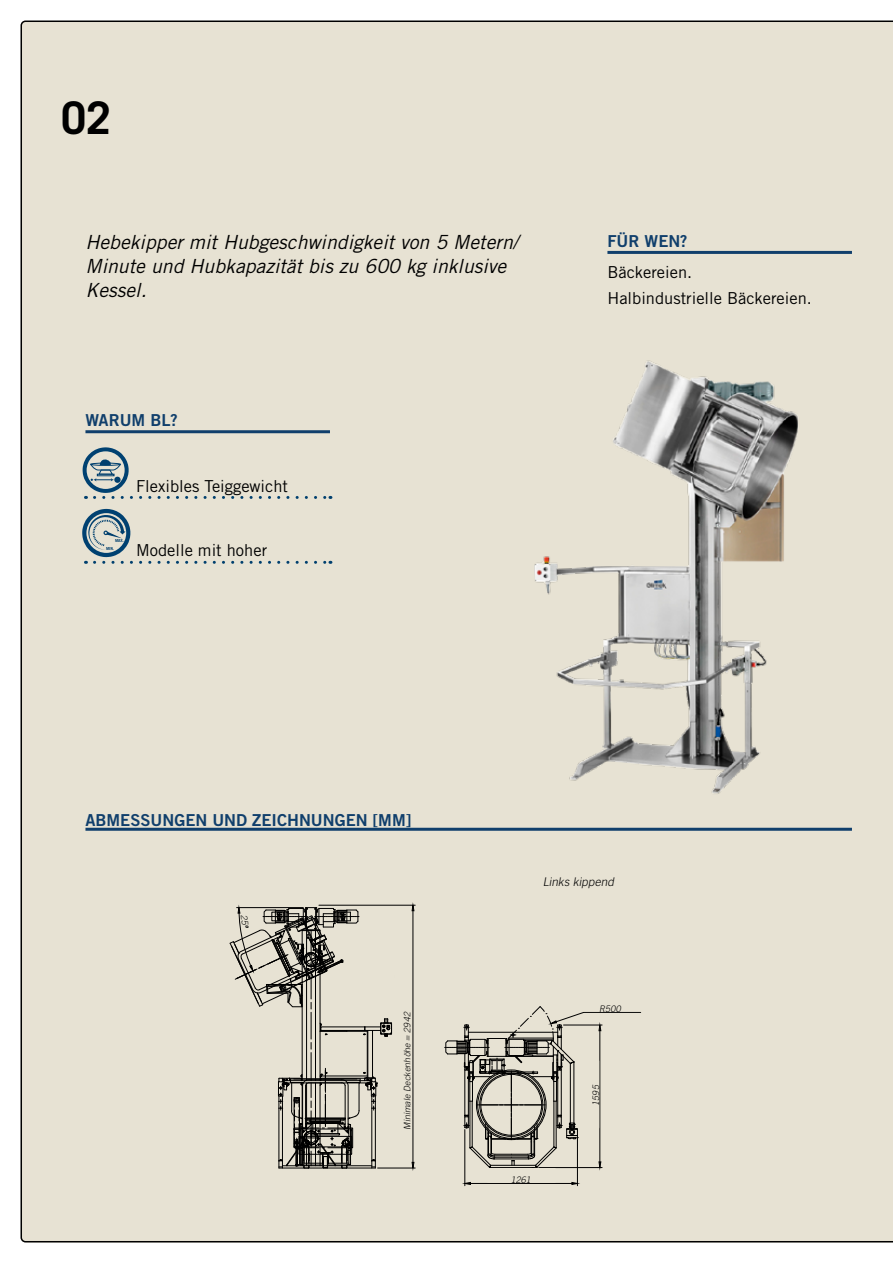
<style>
.page{position:relative;width:893px;height:1263px;background:#fff}
.page>*{position:absolute;margin:0;border:0;box-sizing:border-box;transform-origin:0 0}
.t1{font:700 45px "Trade Gothic LT Std";color:#000}
.t2{font:italic 19.5px/24px "Trade Gothic LT Std";color:#000}
.t3{font:16.5px/26.2px "Trade Gothic LT Std";color:#000}
.t4{font:16.5px "Trade Gothic LT Std Bd 2";color:#103f6c}
.t5{font:italic 300 12px "Trade Gothic LT Std";color:#000}
.t6{font:italic 300 9px "Trade Gothic LT Std";color:#000}
.t7{font:700 4.2px "Trade Gothic LT Std";color:#003f6e}
</style>
<div class="page">
<div style="left:21px;top:21px;width:872px;height:1221px;background:#e7e2d3"></div>
<svg style="left:229px;top:904px;width:186px;height:265px;background:#c3bfb2"></svg>
<h1 class="t1" style="left:61px;top:90px;width:52px">02</h1>
<p class="t2" style="left:85px;top:231px;width:434px">Hebekipper mit Hubgeschwindigkeit von 5 Metern/<br>Minute und Hubkapazität bis zu 600 kg inklusive<br>Kessel.</p>
<p class="t4" style="left:85px;top:410px;width:94px">WARUM BL?</p>
<p class="t3" style="left:136px;top:472px;width:154px">Flexibles Teiggewicht</p>
<p class="t7" style="left:115px;top:538px;width:10px">MAX.</p>
<p class="t7" style="left:106px;top:545px;width:10px">MIN.</p>
<p class="t3" style="left:136px;top:537px;width:133px">Modelle mit hoher</p>
<p class="t4" style="left:607px;top:231px;width:82px">FÜR WEN?</p>
<p class="t3" style="left:607px;top:259px;width:206px">Bäckereien.<br>Halbindustrielle Bäckereien.</p>
<p class="t4" style="left:85px;top:810px;width:327px">ABMESSUNGEN UND ZEICHNUNGEN [MM]</p>
<p class="t6" style="left:402px;top:1130px;width:121px;rotate:-90deg">Minimale Deckenhöhe = 2942</p>
<p class="t5" style="left:543px;top:874px;width:75px">Links kippend</p>
<p class="t6" style="left:511px;top:1174px;width:23px">1261</p>
<p class="t6" style="left:599px;top:1003px;width:25px">R500</p>
<p class="t6" style="left:591px;top:1105px;width:24px;rotate:-90deg">1595</p>
</div>
